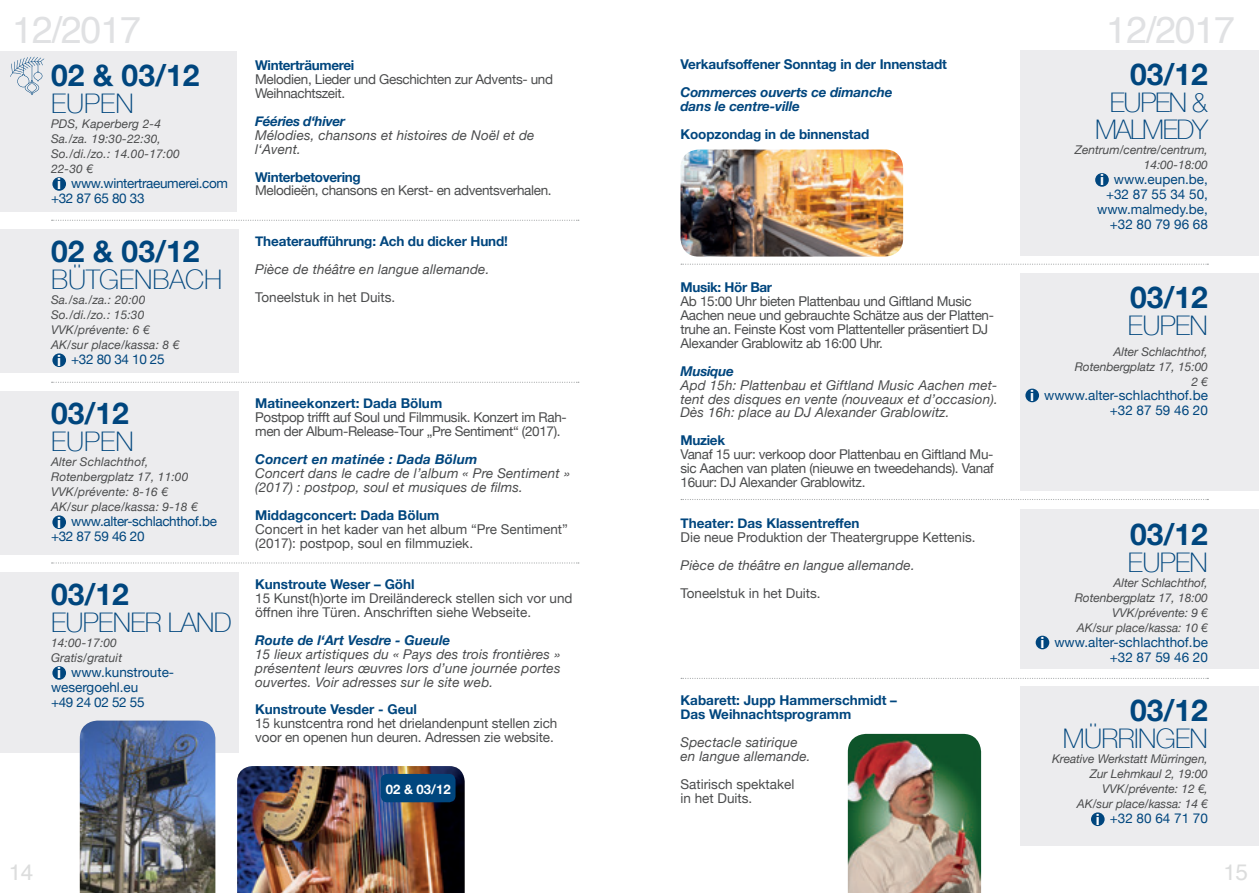
<style>
.page{position:relative;width:1259px;height:893px;background:#fff}
.page>*{position:absolute;margin:0;border:0;box-sizing:border-box;transform-origin:0 0}
.t1{font:37.5px "Helvetica";letter-spacing:-.03em;color:#e0e1e3}
.t2{font:700 30px "Helvetica Neue";color:#00467e}
.t3{font:100 27px "Helvetica Neue";letter-spacing:-.025em;color:#00467e}
.t4{font:100 27px/27px "Helvetica Neue";letter-spacing:-.05em;color:#00467e;text-align:center}
.t5{font:100 27px "Helvetica Neue";color:#00467e}
.t6{font:22.5px "Helvetica";color:#dcdddd}
.t7{font:13.5px/14px "Helvetica Neue";letter-spacing:-.025em;color:#4b4c4d}
.t8{font:italic 13.5px/14px "Helvetica Neue";letter-spacing:.01em;color:#4b4c4d}
.t9{font:700 13.5px/14px "Helvetica Neue";letter-spacing:-.01em;color:#00467e}
.t10{font:13.5px/14px "Helvetica Neue";color:#4b4c4d}
.t11{font:13.5px/15px "Helvetica Neue";color:#00467e;text-align:right}
.t12{font:italic 700 13.5px/14px "Helvetica Neue";letter-spacing:-.01em;color:#00467e}
.t13{font:13.5px/15px "Helvetica Neue";letter-spacing:-.025em;color:#00467e}
.t14{font:italic 700 13.5px "Helvetica Neue";letter-spacing:.01em;color:#00467e}
.t15{font:700 13.05px "Helvetica Neue";color:#fff}
.t16{font:italic 12px/15px "Helvetica Neue";letter-spacing:-.005em;color:#4b4c4d}
.s1{font-weight:700;font-size:15.45px;color:#fff}
</style>
<div class="page">
<div style="left:0;top:51px;width:237px;height:160px;background:#ececee"></div>
<div style="left:0;top:229px;width:238px;height:144px;background:#ececee"></div>
<div style="left:0;top:391px;width:238px;height:163px;background:#ececee"></div>
<div style="left:0;top:572px;width:238px;height:180px;background:#ececee"></div>
<svg style="left:52px;top:220px;width:527px;height:1px"></svg>
<svg style="left:52px;top:382px;width:527px;height:1px"></svg>
<svg style="left:52px;top:562px;width:527px;height:1px"></svg>
<div style="left:52px;top:177px;width:14px;height:14px;background:#00467e;border-radius:50%"></div>
<div style="left:52px;top:353px;width:14px;height:14px;background:#00467e;border-radius:50%"></div>
<div style="left:52px;top:515px;width:14px;height:14px;background:#00467e;border-radius:50%"></div>
<div style="left:52px;top:666px;width:14px;height:14px;background:#00467e;border-radius:50%"></div>
<div style="left:1020px;top:50px;width:239px;height:205px;background:#ececee"></div>
<div style="left:1020px;top:273px;width:239px;height:217px;background:#ececee"></div>
<div style="left:1020px;top:510px;width:239px;height:159px;background:#ececee"></div>
<div style="left:1020px;top:686px;width:239px;height:160px;background:#ececee"></div>
<svg style="left:681px;top:264px;width:527px;height:1px"></svg>
<svg style="left:681px;top:499px;width:527px;height:1px"></svg>
<svg style="left:681px;top:678px;width:527px;height:1px"></svg>
<div style="left:1095px;top:173px;width:13px;height:14px;background:#00467e;border-radius:50%"></div>
<div style="left:1025px;top:389px;width:14px;height:13px;background:#00467e;border-radius:50%"></div>
<div style="left:1035px;top:636px;width:14px;height:13px;background:#00467e;border-radius:50%"></div>
<div style="left:1091px;top:812px;width:13px;height:14px;background:#00467e;border-radius:50%"></div>
<img style="left:680px;top:150px;width:223px;height:107px">
<img style="left:848px;top:734px;width:133px;height:159px">
<svg style="left:10px;top:57px;width:34px;height:38px"></svg>
<img style="left:237px;top:766px;width:228px;height:127px">
<img style="left:80px;top:721px;width:135px;height:172px">
<div style="left:381px;top:774px;width:74px;height:28px;background:#00467e;border-radius:7px"></div>
<h1 class="t1" style="left:12px;top:1px;width:130px">12/2017</h1>
<h1 class="t1" style="left:1106px;top:1px;width:130px">12/2017</h1>
<h2 class="t2" style="left:1130px;top:51px;width:79px">03/12</h2>
<h3 class="t4" style="left:1095px;top:88px;width:114px">EUPEN &amp;<br>MALMEDY</h3>
<p class="t16" style="left:1075px;top:143px;width:134px;text-align:right">Zentrum/centre/centrum,<br>14:00-18:00</p>
<p class="t11" style="left:1097px;top:172px;width:112px"><span class="s1">i</span> www.eupen.be, +32 87 55 34 50, www.malmedy.be, +32 80 79 96 68</p>
<p class="t9" style="left:680px;top:57px;width:268px">Verkaufsoffener Sonntag in der Innenstadt</p>
<p class="t12" style="left:680px;top:85px;width:214px">Commerces ouverts ce dimanche dans le centre-ville</p>
<p class="t9" style="left:680px;top:127px;width:190px">Koopzondag in de binnenstad</p>
<p class="t9" style="left:255px;top:58px;width:101px">Winterträumerei</p>
<p class="t7" style="left:255px;top:73px;width:299px">Melodien, Lieder und Geschichten zur Advents- und<br>Weihnachtszeit.</p>
<p class="t12" style="left:255px;top:114px;width:91px">Fééries d‘hiver</p>
<p class="t8" style="left:255px;top:129px;width:281px">Mélodies, chansons et histoires de Noël et de l‘Avent.</p>
<p class="t9" style="left:255px;top:170px;width:107px">Winterbetovering</p>
<p class="t7" style="left:255px;top:184px;width:298px">Melodieën, chansons en Kerst- en adventsverhalen.</p>
<p class="t9" style="left:255px;top:235px;width:254px">Theateraufführung: Ach du dicker Hund!</p>
<p class="t8" style="left:255px;top:263px;width:236px">Pièce de théâtre en langue allemande.</p>
<p class="t10" style="left:255px;top:291px;width:142px">Toneelstuk in het Duits.</p>
<h2 class="t2" style="left:51px;top:52px;width:150px">02 &amp; 03/12</h2>
<h3 class="t3" style="left:51px;top:83px;width:84px">EUPEN</h3>
<p class="t16" style="left:51px;top:117px;width:130px">PDS, Kaperberg 2-4<br>Sa./za. 19:30-22:30,<br>So./di./zo.: 14.00-17:00<br>22-30 €</p>
<p class="t13" style="left:51px;top:176px;width:179px;text-indent:6px"><span class="s1">i</span> www.wintertraeumerei.com +32 87 65 80 33</p>
<h2 class="t2" style="left:51px;top:228px;width:150px">02 &amp; 03/12</h2>
<h3 class="t5" style="left:51px;top:259px;width:173px">BÜTGENBACH</h3>
<p class="t16" style="left:51px;top:293px;width:130px">Sa./sa./za.: 20:00<br>So./di./zo.: 15:30<br>VVK/prévente: 6 €<br>AK/sur place/kassa: 8 €</p>
<p class="t11" style="left:57px;top:353px;width:109px"><span class="s1">i</span> +32 80 34 10 25</p>
<h2 class="t2" style="left:51px;top:390px;width:79px">03/12</h2>
<h3 class="t3" style="left:51px;top:421px;width:84px">EUPEN</h3>
<p class="t16" style="left:51px;top:455px;width:148px">Alter Schlachthof,<br>Rotenbergplatz 17, 11:00<br>VVK/prévente: 8-16 €<br>AK/sur place/kassa: 9-18 €</p>
<p class="t13" style="left:51px;top:515px;width:167px;text-indent:6px"><span class="s1">i</span> www.alter-schlachthof.be +32 87 59 46 20</p>
<p class="t9" style="left:680px;top:280px;width:93px">Musik: Hör Bar</p>
<p class="t7" style="left:680px;top:295px;width:315px">Ab 15:00 Uhr bieten Plattenbau und Giftland Music Aachen neue und gebrauchte Schätze aus der Platten&shy;truhe an. Feinste Kost vom Plattenteller präsentiert DJ Alexander Grablowitz ab 16:00 Uhr.</p>
<p class="t12" style="left:680px;top:364px;width:55px">Musique</p>
<p class="t8" style="left:680px;top:379px;width:319px;text-align:justify">Apd 15h: Plattenbau et Giftland Music Aachen met&shy;tent des disques en vente (nouveaux et d’occasion).<br>Dès 16h: place au DJ Alexander Grablowitz.</p>
<p class="t9" style="left:680px;top:434px;width:46px">Muziek</p>
<p class="t7" style="left:680px;top:448px;width:315px;text-align:justify">Vanaf 15 uur: verkoop door Plattenbau en Giftland Mu&shy;sic Aachen van platen (nieuwe en tweedehands). Vanaf 16uur: DJ Alexander Grablowitz.</p>
<p class="t9" style="left:680px;top:517px;width:180px">Theater: Das Klassentreffen</p>
<p class="t10" style="left:680px;top:531px;width:296px">Die neue Produktion der Theatergruppe Kettenis.</p>
<p class="t8" style="left:680px;top:559px;width:236px">Pièce de théâtre en langue allemande.</p>
<p class="t10" style="left:680px;top:587px;width:142px">Toneelstuk in het Duits.</p>
<h2 class="t2" style="left:1130px;top:274px;width:79px">03/12</h2>
<h3 class="t3" style="left:1128px;top:305px;width:81px">EUPEN</h3>
<p class="t16" style="left:1074px;top:345px;width:135px;text-align:right">Alter Schlachthof,<br>Rotenbergplatz 17, 15:00<br>2 €</p>
<p class="t11" style="left:1030px;top:388px;width:179px"><span class="s1">i</span> wwww.alter-schlachthof.be +32 87 59 46 20</p>
<p class="t9" style="left:255px;top:397px;width:188px">Matineekonzert: Dada Bölum</p>
<p class="t7" style="left:255px;top:411px;width:313px">Postpop trifft auf Soul und Filmmusik. Konzert im Rah&shy;men der Album-Release-Tour „Pre Sentiment“ (2017).</p>
<p class="t14" style="left:255px;top:449px;width:224px">Concert en matinée : Dada Bölum</p>
<p class="t8" style="left:255px;top:467px;width:316px">Concert dans le cadre de l’album « Pre Sentiment » (2017) : postpop, soul et musiques de films.</p>
<p class="t9" style="left:255px;top:508px;width:186px">Middagconcert: Dada Bölum</p>
<p class="t10" style="left:255px;top:523px;width:314px">Concert in het kader van het album “Pre Sentiment” (2017): postpop, soul en filmmuziek.</p>
<p class="t9" style="left:255px;top:577px;width:161px">Kunstroute Weser – Göhl</p>
<p class="t10" style="left:255px;top:592px;width:319px">15 Kunst(h)orte im Dreiländereck stellen sich vor und öffnen ihre Türen. Anschriften siehe Webseite.</p>
<p class="t12" style="left:255px;top:633px;width:197px">Route de l‘Art Vesdre - Gueule</p>
<p class="t8" style="left:255px;top:648px;width:307px;text-align:justify">15 lieux artistiques du « Pays des trois frontières » présentent leurs œuvres lors d’une journée portes ouvertes. Voir adresses sur le site web.</p>
<p class="t9" style="left:255px;top:703px;width:163px">Kunstroute Vesder - Geul</p>
<p class="t7" style="left:255px;top:717px;width:304px">15 kunstcentra rond het drielandenpunt stellen zich voor en openen hun deuren. Adressen zie website.</p>
<h2 class="t2" style="left:1130px;top:510px;width:79px">03/12</h2>
<h3 class="t3" style="left:1128px;top:541px;width:81px">EUPEN</h3>
<p class="t16" style="left:1074px;top:575px;width:135px;text-align:right">Alter Schlachthof,<br>Rotenbergplatz 17, 18:00<br>VVK/prévente: 9 €<br>AK/sur place/kassa: 10 €</p>
<p class="t11" style="left:1040px;top:635px;width:169px"><span class="s1">i</span> www.alter-schlachthof.be +32 87 59 46 20</p>
<h2 class="t2" style="left:1130px;top:687px;width:79px">03/12</h2>
<h3 class="t3" style="left:1063px;top:718px;width:146px">MÜRRINGEN</h3>
<p class="t16" style="left:1052px;top:752px;width:157px;text-align:right">Kreative Werkstatt Mürringen,<br>Zur Lehmkaul 2, 19:00<br>VVK/prévente: 12 €,<br>AK/sur place/kassa: 14 €</p>
<p class="t11" style="left:1095px;top:812px;width:114px"><span class="s1">i</span> +32 80 64 71 70</p>
<h2 class="t2" style="left:51px;top:571px;width:79px">03/12</h2>
<h3 class="t3" style="left:51px;top:602px;width:182px">EUPENER LAND</h3>
<p class="t16" style="left:51px;top:636px;width:73px">14:00-17:00<br>Gratis/gratuit</p>
<p class="t11" style="left:51px;top:665px;width:125px;text-align:left;text-indent:6px"><span class="s1">i</span> www.kunstroute&shy;wesergoehl.eu<br>+49 24 02 52 55</p>
<p class="t9" style="left:680px;top:694px;width:218px">Kabarett: Jupp Hammerschmidt –<br>Das Weihnachtsprogramm</p>
<p class="t8" style="left:680px;top:736px;width:132px">Spectacle satirique en langue allemande.</p>
<p class="t10" style="left:680px;top:778px;width:115px">Satirisch spektakel in het Duits.</p>
<p class="t15" style="left:386px;top:779px;width:66px">02 &amp; 03/12</p>
<h3 class="t6" style="left:9px;top:854px;width:26px">14</h3>
<h3 class="t6" style="left:1223px;top:854px;width:26px">15</h3>
</div>
